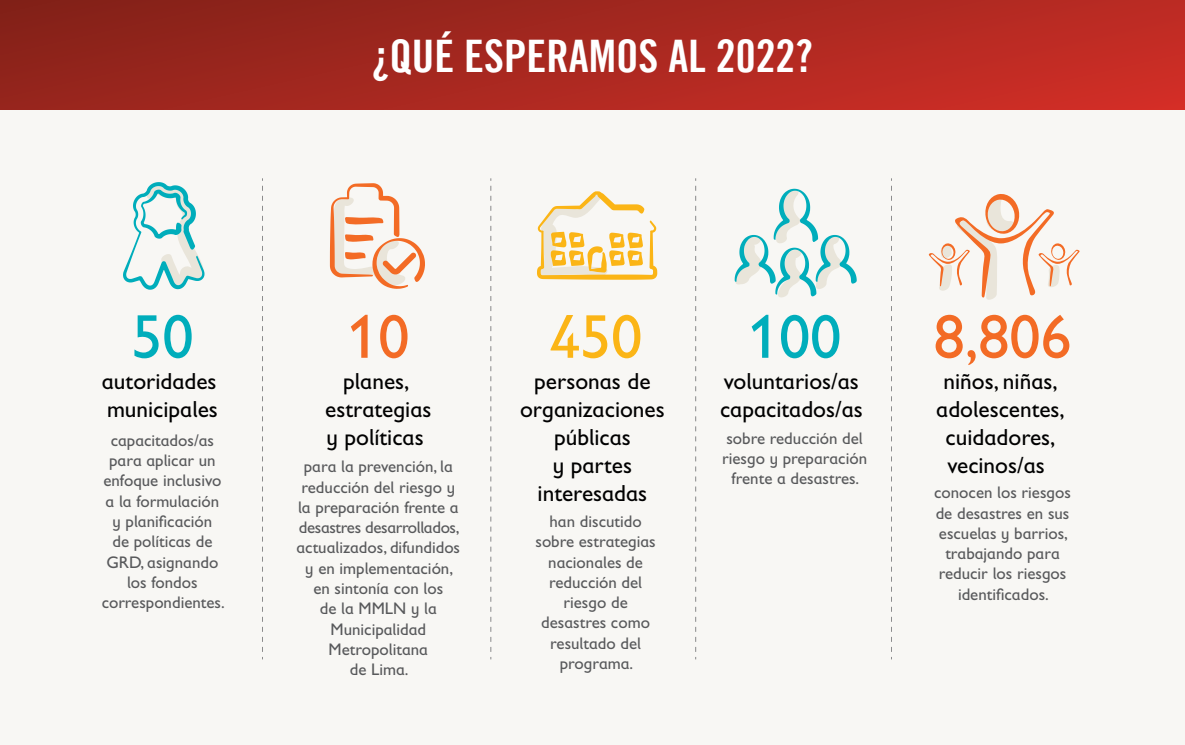
<style>
.page{position:relative;width:1185px;height:745px;background:#fff}
.page>*{position:absolute;margin:0;border:0;box-sizing:border-box;transform-origin:0 0}
.t1{font:62.12px "Gill Sans Infant Std";color:#f36b25}
.t2{font:62.12px "Gill Sans Infant Std";color:#00adbb}
.t3{font:62.12px "Gill Sans Infant Std";color:#fbb516}
.t4{font:44.88px "Trade Gothic LT Bold Cond Twenty";color:#fff}
.t5{font:23.38px/28px "Gill Sans Infant Std";color:#010101;text-align:center}
.t6{font:16.88px/20.2px "Gill Sans Infant Std";color:#58595b;text-align:center}
</style>
<div class="page">
<div style="left:0;top:0;width:1185px;height:744px;background:#f8f7f4"></div>
<svg style="left:262px;top:178px;width:1px;height:481px"></svg>
<svg style="left:490px;top:178px;width:1px;height:481px"></svg>
<svg style="left:695px;top:178px;width:1px;height:481px"></svg>
<svg style="left:891px;top:178px;width:1px;height:481px"></svg>
<svg style="left:928px;top:194px;width:152px;height:105px"></svg>
<svg style="left:735px;top:189px;width:122px;height:108px"></svg>
<svg style="left:123px;top:182px;width:81px;height:107px"></svg>
<svg style="left:330px;top:183px;width:95px;height:106px"></svg>
<svg style="left:537px;top:191px;width:120px;height:88px"></svg>
<div style="left:0;top:0;width:1185px;height:109px;background:linear-gradient(to right,#8b231a,#c72d26)"></div>
<h1 class="t2" style="left:131px;top:301px;width:64px">50</h1>
<h2 class="t4" style="left:372px;top:29px;width:442px">¿QUÉ ESPERAMOS AL 2022?</h2>
<h1 class="t1" style="left:347px;top:301px;width:64px">10</h1>
<h1 class="t1" style="left:934px;top:301px;width:139px">8,806</h1>
<h1 class="t3" style="left:549px;top:301px;width:95px">450</h1>
<h1 class="t2" style="left:748px;top:301px;width:95px">100</h1>
<h3 class="t5" style="left:102px;top:366px;width:118px;text-align:left">autoridades municipales</h3>
<h3 class="t5" style="left:325px;top:366px;width:108px">planes, estrategias y políticas</h3>
<p class="t6" style="left:102px;top:429px;width:125px">capacitados/as para aplicar un enfoque inclusivo a la formulación y planificación<br>de políticas de<br>GRD, asignando los fondos correspondientes.</p>
<p class="t6" style="left:297px;top:456px;width:165px">para la prevención, la reducción del riesgo y la preparación frente a desastres desarrollados, actualizados, difundidos y en implementación, en sintonía con los<br>de la MMLN y la<br>Municipalidad<br>Metropolitana<br>de Lima.</p>
<h3 class="t5" style="left:520px;top:366px;width:146px">personas de organizaciones públicas<br>y partes interesadas</h3>
<p class="t6" style="left:535px;top:510px;width:122px">han discutido sobre estrategias nacionales de reducción del riesgo de desastres como resultado del programa.</p>
<h3 class="t5" style="left:720px;top:366px;width:144px;text-align:left">voluntarios/as capacitados/as</h3>
<p class="t6" style="left:722px;top:427px;width:147px">sobre reducción del riesgo y preparación frente a desastres.</p>
<h3 class="t5" style="left:936px;top:366px;width:130px">niños, niñas, adolescentes, cuidadores, vecinos/as</h3>
<p class="t6" style="left:934px;top:482px;width:138px">conocen los riesgos de desastres en sus escuelas y barrios, trabajando para reducir los riesgos identificados.</p>
</div>
